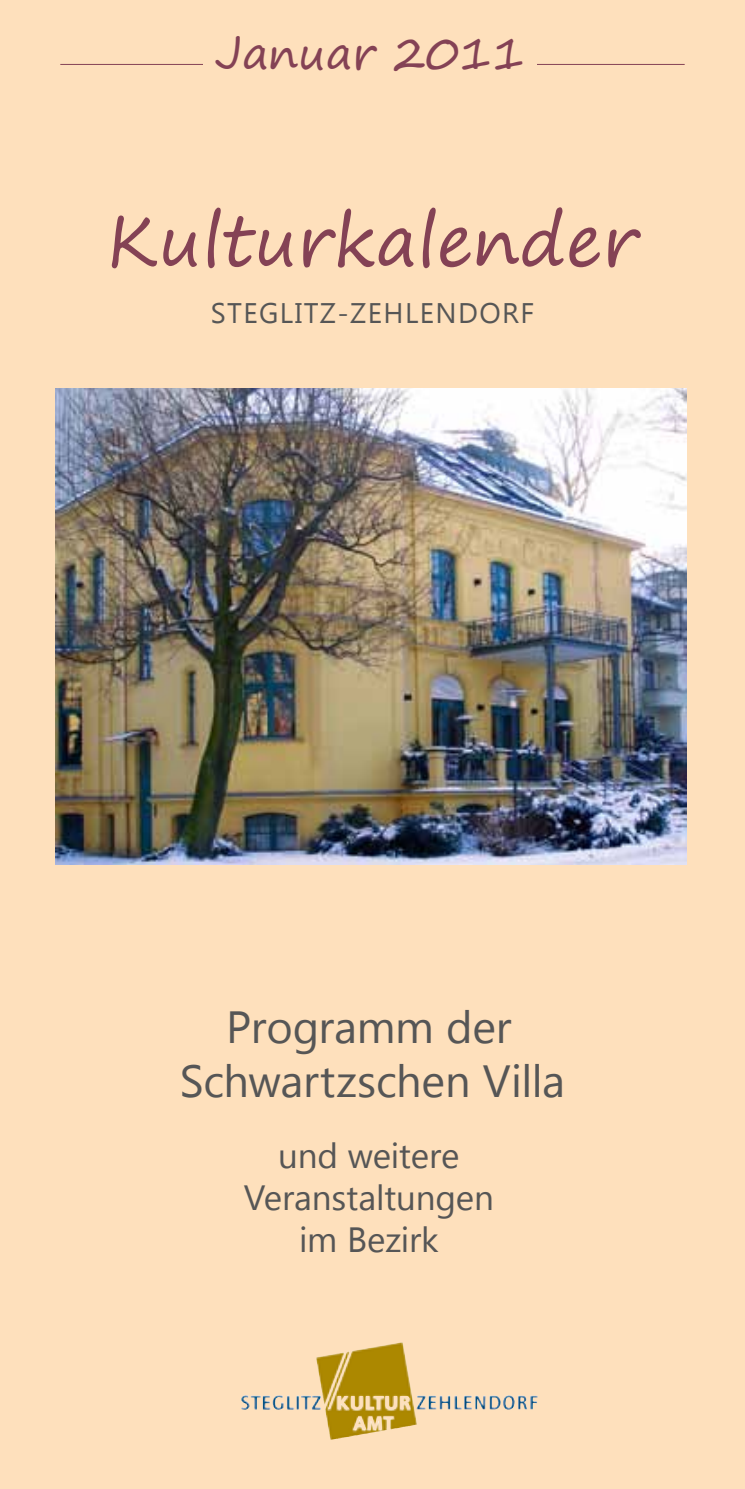
<style>
.page{position:relative;width:745px;height:1489px;background:#fff}
.page>*{position:absolute;margin:0;border:0;box-sizing:border-box;transform-origin:0 0}
.t1{font:70px "Segoe Print";color:#844255}
.t2{font:45px/54px "Segoe UI";letter-spacing:-.01em;color:#565656;text-align:center}
.t3{font:45px "Segoe Print";color:#844255}
.t4{font:35px/42px "Segoe UI";letter-spacing:-.01em;color:#565656;text-align:center}
.t5{font:28.25px "Segoe UI";letter-spacing:.05em;color:#565656}
</style>
<div class="page">
<div style="left:0;top:0;width:744px;height:1488px;background:#fee0bc"></div>
<hr style="left:60px;top:64px;width:624px;height:1px;background:#844255">
<div style="left:203px;top:30px;width:333px;height:55px;background:#fee0bc"></div>
<img style="left:55px;top:388px;width:631px;height:476px">
<img style="left:325px;top:1350px;width:39px;height:89px">
<p class="t3" style="left:215px;top:12px;width:310px">Januar 2011</p>
<h1 class="t1" style="left:107px;top:178px;width:532px">Kulturkalender</h1>
<p class="t5" style="left:210px;top:293px;width:325px">Steglitz-Zehlendorf</p>
<p class="t2" style="left:180px;top:998px;width:386px">Programm der<br>Schwartzschen Villa</p>
<p class="t4" style="left:243px;top:1132px;width:252px">und weitere<br>Veranstaltungen im Bezirk</p>
</div>
